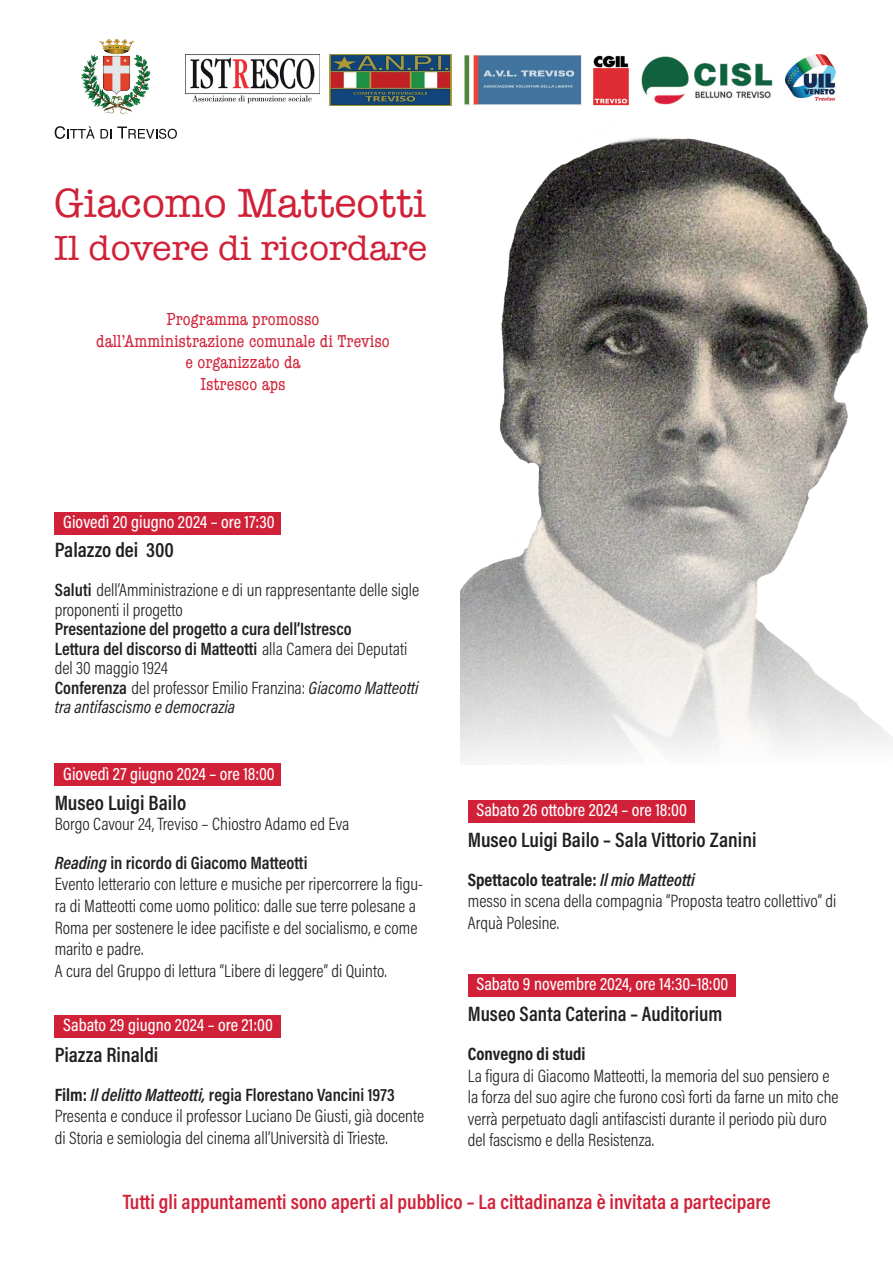
<style>
.page{position:relative;width:893px;height:1263px;background:#fff}
.page>*{position:absolute;margin:0;border:0;box-sizing:border-box;transform-origin:0 0}
.t1{font:42px "American Typewriter";color:#d12138}
.t2{font:36px "American Typewriter";color:#d12138}
.t3{font:21px "Acumin Variable Concept";letter-spacing:-.07em;color:#231f20}
.t4{font:21px "Acumin Variable Concept";letter-spacing:-.07em;color:#d12138}
.t5{font:18px/21.6px "Acumin Variable Concept";letter-spacing:-.095em;color:#231f20}
.t6{font:18px "Acumin Variable Concept";letter-spacing:-.1em;color:#fff}
.t7{font:condensed 18px/21.6px "American Typewriter";color:#d12138;text-align:center}
</style>
<div class="page">
<img style="left:461px;top:137px;width:432px;height:626px">
<div style="left:55px;top:512px;width:226px;height:23px;background:#d12138"></div>
<div style="left:55px;top:763px;width:226px;height:23px;background:#d12138"></div>
<div style="left:55px;top:1015px;width:226px;height:22px;background:#d12138"></div>
<div style="left:468px;top:800px;width:226px;height:23px;background:#d12138"></div>
<div style="left:468px;top:974px;width:268px;height:23px;background:#d12138"></div>
<svg style="left:55px;top:126px;width:122px;height:13px"></svg>
<img style="left:81px;top:40px;width:70px;height:75px">
<img style="left:186px;top:54px;width:133px;height:50px">
<img style="left:593px;top:55px;width:36px;height:50px">
<img style="left:330px;top:55px;width:122px;height:51px">
<img style="left:464px;top:55px;width:118px;height:50px">
<img style="left:641px;top:56px;width:132px;height:49px">
<img style="left:785px;top:54px;width:51px;height:47px">
<h1 class="t1" style="left:54px;top:171px;width:374px">Giacomo Matteotti</h1>
<h2 class="t2" style="left:54px;top:221px;width:375px">Il dovere di ricordare</h2>
<p class="t7" style="left:96px;top:308px;width:295px">Programma promosso dall’Amministrazione comunale di Treviso e organizzato da<br>Istresco aps</p>
<p class="t6" style="left:63px;top:509px;width:215px">Giovedì 20 giugno 2024 – ore 17:30</p>
<p class="t3" style="left:55px;top:536px;width:123px">Palazzo dei 300</p>
<p class="t5" style="left:55px;top:580px;width:368px;line-height:19.5px">Saluti dell’Amministrazione e di un rappresentante delle sigle proponenti il progetto<br>Presentazione del progetto a cura dell’Istresco<br>Lettura del discorso di Matteotti alla Camera dei Deputati del 30 maggio 1924<br>Conferenza del professor Emilio Franzina: Giacomo Matteotti tra antifascismo e democrazia</p>
<p class="t6" style="left:63px;top:761px;width:215px">Giovedì 27 giugno 2024 – ore 18:00</p>
<p class="t3" style="left:55px;top:788px;width:135px">Museo Luigi Bailo</p>
<p class="t5" style="left:55px;top:803px;width:298px;line-height:39px">Borgo Cavour 24, Treviso – Chiostro Adamo ed Eva<br>Reading in ricordo di Giacomo Matteotti</p>
<p class="t5" style="left:55px;top:872px;width:372px">Evento letterario con letture e musiche per ripercorrere la figu&shy;ra di Matteotti come uomo politico: dalle sue terre polesane a Roma per sostenere le idee pacifiste e del socialismo, e come marito e padre.<br>A cura del Gruppo di lettura “Libere di leggere” di Quinto.</p>
<p class="t6" style="left:63px;top:1012px;width:213px">Sabato 29 giugno 2024 – ore 21:00</p>
<p class="t3" style="left:55px;top:1040px;width:105px">Piazza Rinaldi</p>
<p class="t5" style="left:55px;top:1083px;width:373px">Film: Il delitto Matteotti, regia Florestano Vancini 1973<br>Presenta e conduce il professor Luciano De Giusti, già docente di Storia e semiologia del cinema all’Università di Trieste.</p>
<p class="t6" style="left:476px;top:797px;width:214px">Sabato 26 ottobre 2024 – ore 18:00</p>
<p class="t3" style="left:468px;top:825px;width:290px">Museo Luigi Bailo – Sala Vittorio Zanini</p>
<p class="t5" style="left:468px;top:868px;width:371px">Spettacolo teatrale: Il mio Matteotti<br>messo in scena della compagnia “Proposta teatro collettivo” di<br>Arquà Polesine.</p>
<p class="t6" style="left:476px;top:972px;width:255px">Sabato 9 novembre 2024, ore 14:30–18:00</p>
<p class="t3" style="left:468px;top:999px;width:259px">Museo Santa Caterina – Auditorium</p>
<p class="t5" style="left:468px;top:1042px;width:374px">Convegno di studi<br>La figura di Giacomo Matteotti, la memoria del suo pensiero e la forza del suo agire che furono così forti da farne un mito che verrà perpetuato dagli antifascisti durante il periodo più duro del fascismo e della Resistenza.</p>
<p class="t4" style="left:123px;top:1187px;width:651px">Tutti gli appuntamenti sono aperti al pubblico – La cittadinanza è invitata a partecipare</p>
</div>
